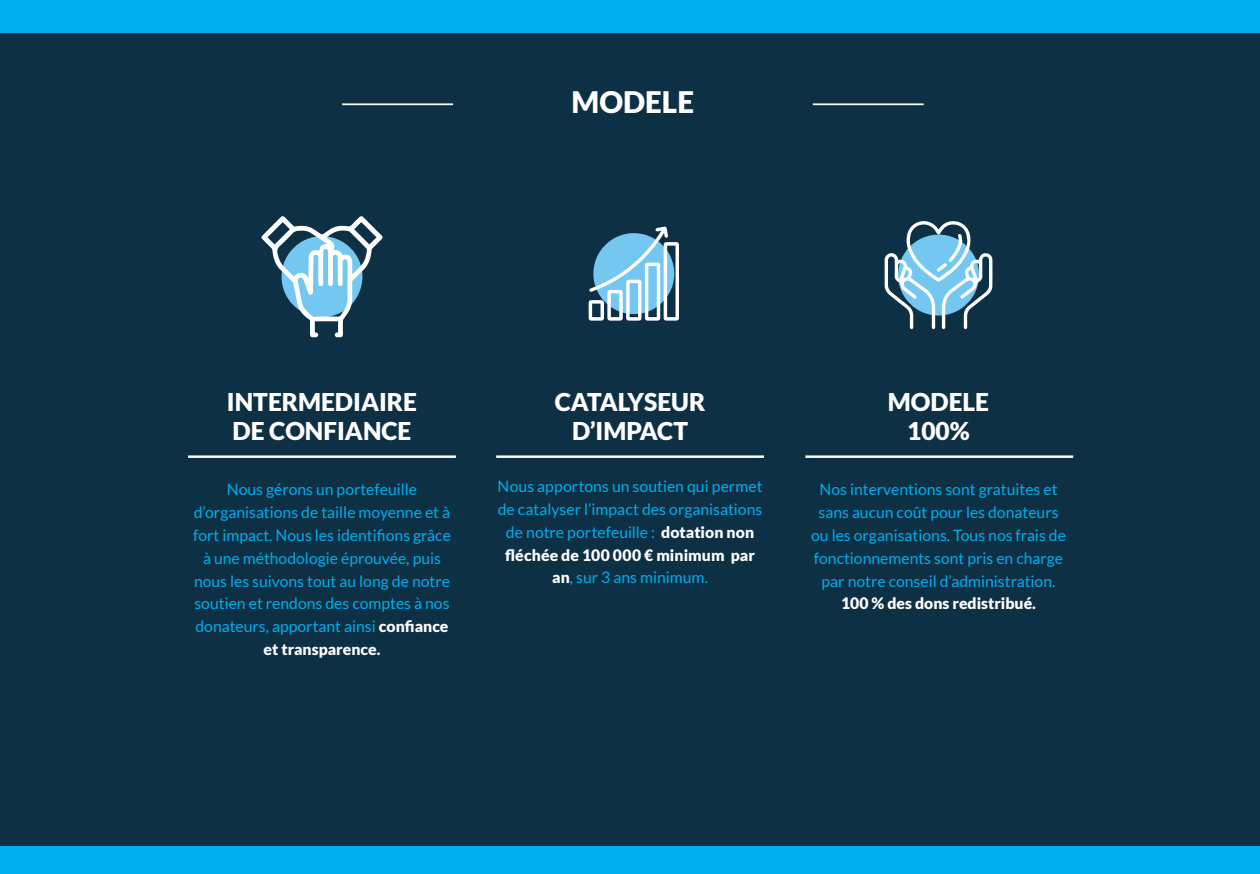
<style>
.page{position:relative;width:1260px;height:874px;background:#fff}
.page>*{position:absolute;margin:0;border:0;box-sizing:border-box;transform-origin:0 0}
.t1{font:900 29.57px "Lato";color:#fff}
.t2{font:900 24.5px/29.4px "Lato";color:#fff}
.t3{font:15.75px/22.8px "Lato";color:#00aeef;text-align:center}
.s1{font-weight:900;color:#fff}
</style>
<div class="page">
<div style="left:0;top:0;width:1260px;height:873px;background:#0d3045"></div>
<div style="left:0;top:0;width:1260px;height:32px;background:#00aeef"></div>
<div style="left:0;top:845px;width:1260px;height:28px;background:#00aeef"></div>
<hr style="left:342px;top:103px;width:111px;height:2px;background:#fff">
<hr style="left:813px;top:103px;width:111px;height:2px;background:#fff">
<hr style="left:188px;top:455px;width:268px;height:2px;background:#fff">
<hr style="left:496px;top:455px;width:268px;height:2px;background:#fff">
<hr style="left:805px;top:455px;width:268px;height:2px;background:#fff">
<svg style="left:885px;top:221px;width:108px;height:108px"></svg>
<svg style="left:589px;top:226px;width:90px;height:94px"></svg>
<svg style="left:262px;top:216px;width:121px;height:121px"></svg>
<p class="t1" style="left:572px;top:85px;width:124px">MODELE</p>
<p class="t2" style="left:227px;top:386px;width:192px">INTERMEDIAIRE<br>DE CONFIANCE</p>
<p class="t3" style="left:193px;top:478px;width:259px">Nous gérons un portefeuille d’organisations de taille moyenne et à fort impact. Nous les identifions grâce à une méthodologie éprouvée, puis nous les suivons tout au long de notre soutien et rendons des comptes à nos donateurs, apportant ainsi <span class="s1">confiance et transparence.</span></p>
<p class="t2" style="left:555px;top:386px;width:152px">CATALYSEUR</p>
<p class="t2" style="left:572px;top:415px;width:117px">D’IMPACT</p>
<p class="t3" style="left:498px;top:475px;width:266px">Nous apportons un soutien qui permet de catalyser l’impact des organisations de notre portefeuille : <span class="s1">dotation non fléchée de 100 000 € minimum par an</span>, sur 3 ans minimum.</p>
<p class="t2" style="left:888px;top:386px;width:103px">MODELE</p>
<p class="t2" style="left:907px;top:415px;width:64px">100%</p>
<p class="t3" style="left:811px;top:478px;width:256px">Nos interventions sont gratuites et sans aucun coût pour les donateurs ou les organisations. Tous nos frais de fonctionnements sont pris en charge par notre conseil d’administration.<br><span class="s1">100 % des dons redistribué.</span></p>
</div>
